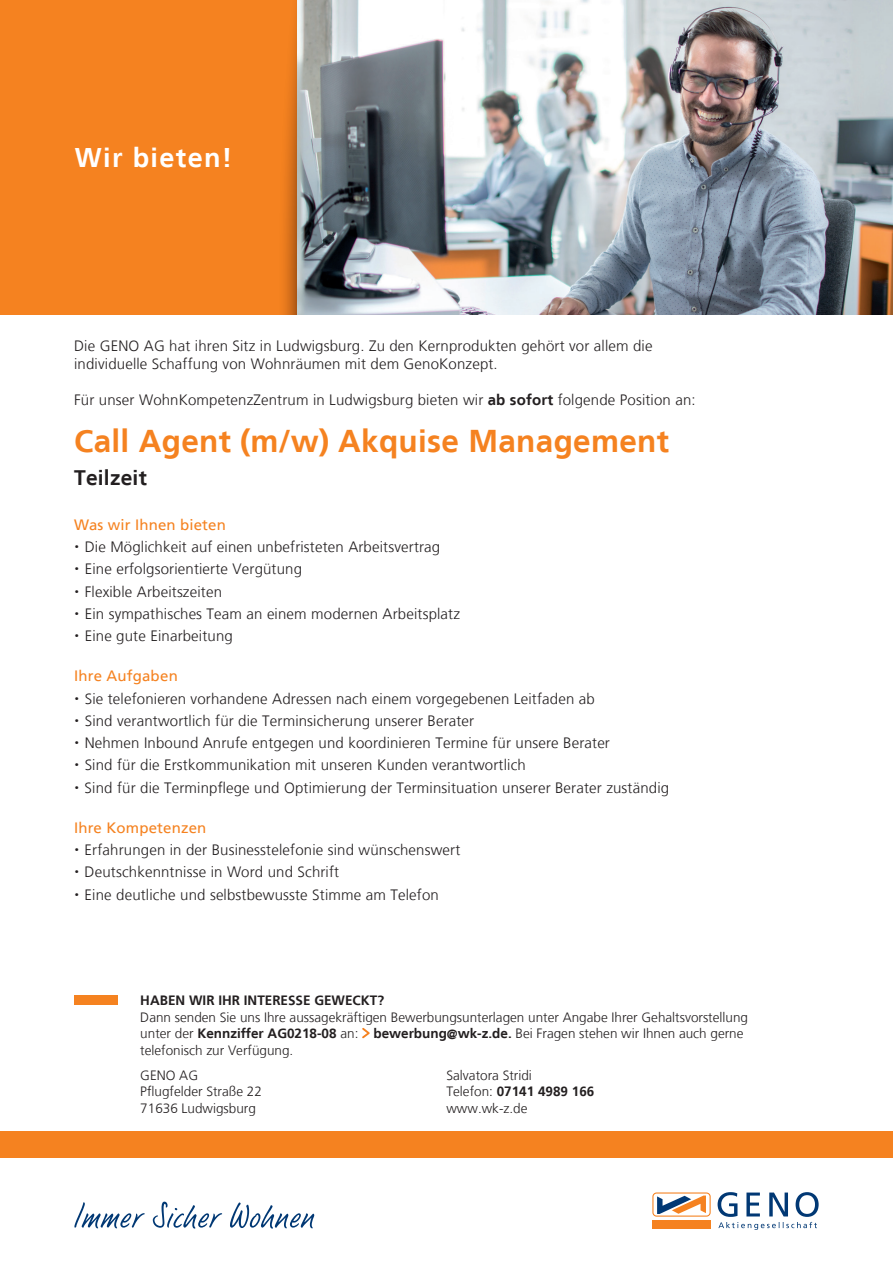
<style>
.page{position:relative;width:893px;height:1263px;background:#fff}
.page>*{position:absolute;margin:0;border:0;box-sizing:border-box;transform-origin:0 0}
.t1{font:700 31.5px "Frutiger LT";letter-spacing:.01em;color:#f58220}
.t2{font:700 27px "Frutiger LT";letter-spacing:.05em;color:#fff}
.t3{font:700 21px "Frutiger LT";letter-spacing:.01em;color:#231f20}
.t4{font:300 15px/22.2px "Frutiger LT";letter-spacing:.01em;color:#231f20}
.t5{font:15px "Frutiger LT";letter-spacing:.01em;color:#f58220}
.t6{font:300 13.5px/16.5px "Frutiger LT";color:#231f20}
.t7{font:700 13.5px "Frutiger LT";color:#231f20}
.s1{font-weight:700}
.s2{font-weight:300}
</style>
<div class="page">
<div style="left:0;top:0;width:298px;height:315px;background:#f58220"></div>
<svg style="left:284px;top:0;width:14px;height:315px"></svg>
<svg style="left:362px;top:1028px;width:8px;height:10px"></svg>
<div style="left:74px;top:996px;width:44px;height:9px;background:#f58220"></div>
<div style="left:0;top:1131px;width:893px;height:26px;background:#f58220"></div>
<svg style="left:657px;top:1195px;width:49px;height:19px"></svg>
<div style="left:652px;top:1221px;width:59px;height:8px;background:#f58220"></div>
<div style="left:652px;top:1192px;width:59px;height:24px;border:1px solid #f58220;border-radius:4px"></div>
<svg style="left:718px;top:1192px;width:101px;height:38px"></svg>
<svg style="left:74px;top:1202px;width:71px;height:26px"></svg>
<svg style="left:153px;top:1201px;width:69px;height:27px"></svg>
<svg style="left:230px;top:1202px;width:84px;height:26px"></svg>
<img style="left:298px;top:0;width:595px;height:315px">
<h2 class="t2" style="left:75px;top:142px;width:159px">Wir bieten!</h2>
<p class="t4" style="left:74px;top:337px;width:580px;line-height:18px">Die GENO AG hat ihren Sitz in Ludwigsburg. Zu den Kernprodukten gehört vor allem die individuelle Schaffung von Wohnräumen mit dem GenoKonzept.</p>
<p class="t4" style="left:74px;top:389px;width:623px">Für unser WohnKompetenzZentrum in Ludwigsburg bieten wir <span class="s1">ab sofort</span> folgende Position an:</p>
<h1 class="t1" style="left:74px;top:422px;width:596px">Call Agent (m/w) Akquise Management</h1>
<h3 class="t3" style="left:74px;top:466px;width:74px">Teilzeit</h3>
<p class="t5" style="left:74px;top:516px;width:153px">Was wir Ihnen bieten</p>
<p class="t4" style="left:85px;top:536px;width:377px">Die Möglichkeit auf einen unbefristeten Arbeitsvertrag Eine erfolgsorientierte Vergütung<br>Flexible Arbeitszeiten<br>Ein sympathisches Team an einem modernen Arbeitsplatz Eine gute Einarbeitung</p>
<p class="t5" style="left:74px;top:667px;width:105px">Ihre Aufgaben</p>
<p class="t4" style="left:85px;top:688px;width:586px">Sie telefonieren vorhandene Adressen nach einem vorgegebenen Leitfaden ab<br>Sind verantwortlich für die Terminsicherung unserer Berater<br>Nehmen Inbound Anrufe entgegen und koordinieren Termine für unsere Berater<br>Sind für die Erstkommunikation mit unseren Kunden verantwortlich<br>Sind für die Terminpflege und Optimierung der Terminsituation unserer Berater zuständig</p>
<p class="t5" style="left:74px;top:819px;width:134px">Ihre Kompetenzen</p>
<p class="t4" style="left:85px;top:839px;width:377px">Erfahrungen in der Businesstelefonie sind wünschenswert<br>Deutschkenntnisse in Word und Schrift<br>Eine deutliche und selbstbewusste Stimme am Telefon</p>
<p class="t7" style="left:140px;top:992px;width:245px">HABEN WIR IHR INTERESSE GEWECKT?</p>
<p class="t6" style="left:140px;top:1009px;width:609px">Dann senden Sie uns Ihre aussagekräftigen Bewerbungsunterlagen unter Angabe Ihrer Gehaltsvorstellung unter der <span class="s1">Kennziffer AG0218-08</span> an: <span class="s1">bewerbung@wk-z.de.</span> Bei Fragen stehen wir Ihnen auch gerne telefonisch zur Verfügung.</p>
<p class="t6" style="left:140px;top:1067px;width:59px">GENO AG</p>
<p class="t6" style="left:446px;top:1067px;width:87px">Salvatora Stridi</p>
<p class="t6" style="left:140px;top:1083px;width:123px">Pflugfelder Straße 22</p>
<p class="t7" style="left:446px;top:1083px;width:149px"><span class="s2">Telefon:</span> 07141 4989 166</p>
<p class="t6" style="left:140px;top:1100px;width:117px">71636 Ludwigsburg</p>
<p class="t6" style="left:446px;top:1100px;width:83px">www.wk-z.de</p>
</div>
